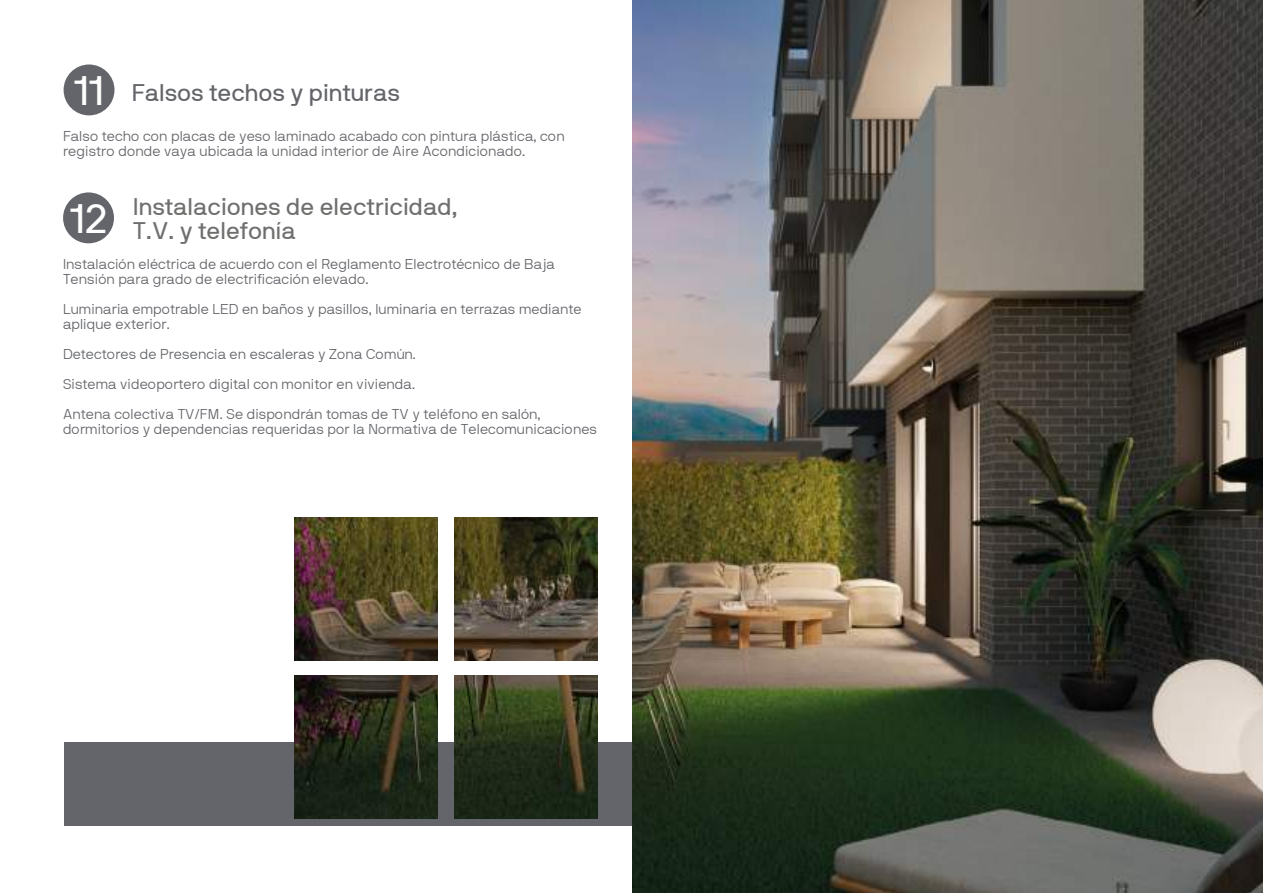
<style>
.page{position:relative;width:1263px;height:893px;background:#fff}
.page>*{position:absolute;margin:0;border:0;box-sizing:border-box;transform-origin:0 0}
.t1{font:41.1px "NB International Regular Webfont";color:#fff}
.t2{font:24px/24px "NB International Regular Webfont";color:#6f6f6e}
.t3{font:24px "NB International Regular Webfont";color:#63656a}
.t4{font:14.25px/15px "NB International Light Webfont";color:#63656a}
.s1{font-size:41.1px;color:#fff}
</style>
<div class="page">
<div style="left:64px;top:742px;width:570px;height:83px;background:#63656a"></div>
<div style="left:64px;top:65px;width:50px;height:50px;background:#63656a;border-radius:50%"></div>
<div style="left:63px;top:192px;width:51px;height:51px;background:#63656a;border-radius:50%"></div>
<img style="left:632px;top:0;width:631px;height:893px">
<img style="left:455px;top:676px;width:143px;height:143px">
<img style="left:295px;top:676px;width:143px;height:143px">
<img style="left:455px;top:517px;width:143px;height:143px">
<img style="left:294px;top:517px;width:143px;height:143px">
<h1 class="t1" style="left:74px;top:67px;width:32px">11</h1>
<h2 class="t3" style="left:132px;top:80px;width:269px">Falsos techos y pinturas</h2>
<p class="t4" style="left:63px;top:128px;width:503px">Falso techo con placas de yeso laminado acabado con pintura plástica, con registro donde vaya ubicada la unidad interior de Aire Acondicionado.</p>
<h2 class="t2" style="left:133px;top:194px;width:326px;text-indent:-63px"><span class="s1">12</span> Instalaciones de electricidad,<br>T.V. y telefonía</h2>
<p class="t4" style="left:63px;top:256px;width:493px">Instalación eléctrica de acuerdo con el Reglamento Electrotécnico de Baja<br>Tensión para grado de electrificación elevado.</p>
<p class="t4" style="left:63px;top:301px;width:520px">Luminaria empotrable LED en baños y pasillos, luminaria en terrazas mediante aplique exterior.</p>
<p class="t4" style="left:63px;top:339px;width:479px;line-height:30px">Detectores de Presencia en escaleras y Zona Común.<br>Sistema videoportero digital con monitor en vivienda.<br>Antena colectiva TV/FM. Se dispondrán tomas de TV y teléfono en salón,</p>
<p class="t4" style="left:63px;top:421px;width:536px">dormitorios y dependencias requeridas por la Normativa de Telecomunicaciones</p>
</div>
